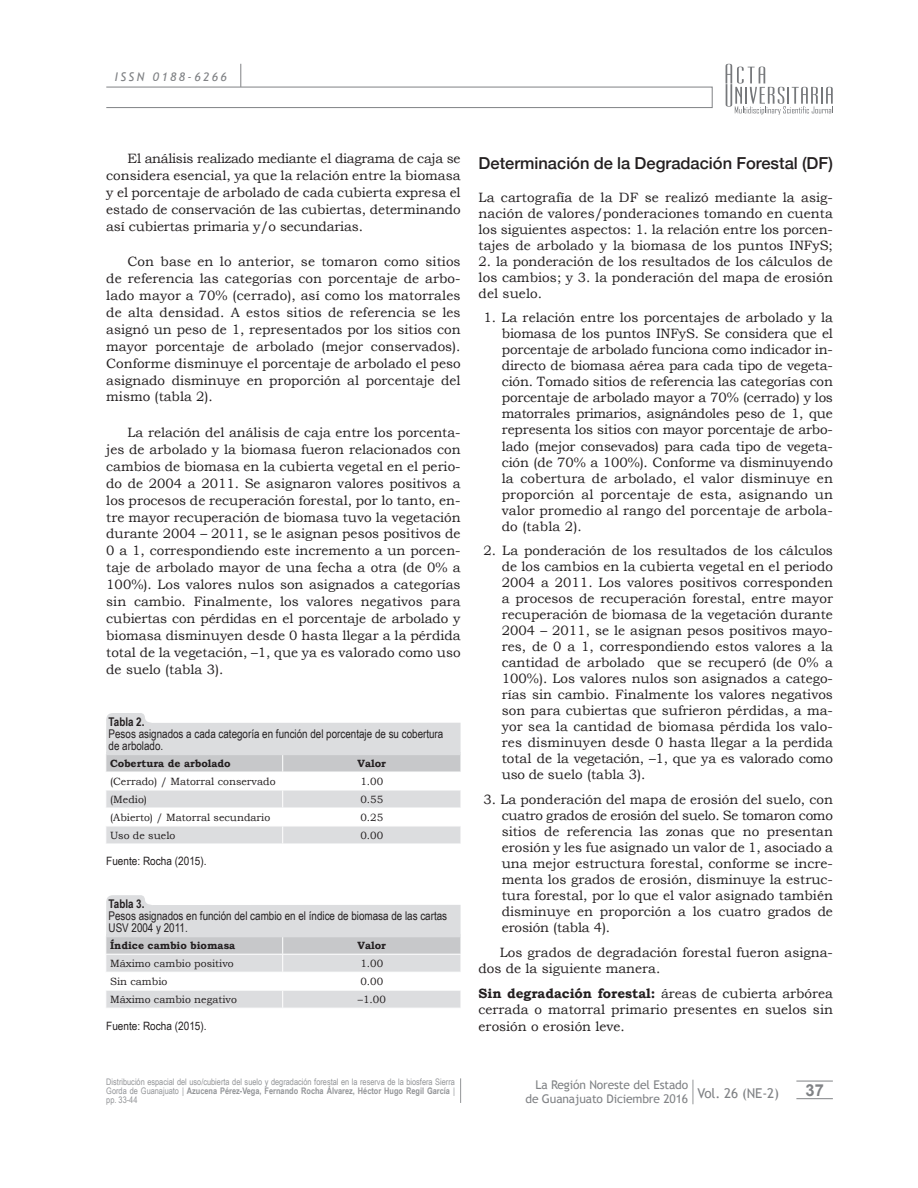
<style>
.page{position:relative;width:918px;height:1188px;background:#fff}
.page>*{position:absolute;margin:0;border:0;box-sizing:border-box;transform-origin:0 0}
.t1{font:500 16.5px "Helvetica Neue";color:#231f20}
.t2{font:700 16.5px "Arial";color:#808285}
.t3{font:13.5px/16px "Bookman Old Style";color:#231f20;text-align:justify}
.t4{font:13.5px "Trebuchet MS";letter-spacing:-.01em;color:#808285}
.t5{font:12px/12px "Arial Narrow";color:#231f20}
.t6{font:12px/13.5px "Trebuchet MS";letter-spacing:-.01em;color:#808285;text-align:right}
.t7{font:700 12px "Arial Narrow";color:#231f20}
.t8{font:italic 12px "Trebuchet MS";letter-spacing:.2em;color:#808285}
.t9{font:11.55px "Arial Narrow";color:#231f20;scale:1.06 1}
.t10{font:10.5px "Bookman Old Style";color:#231f20}
.t11{font:700 10.5px "Bookman Old Style";color:#231f20}
.t12{font:9px/9px "Arial Narrow";color:#939598;text-align:justify}
.s1{font-weight:700}
</style>
<div class="page">
<hr style="left:796px;top:1081px;width:37px;height:1px;background:#808285">
<hr style="left:796px;top:1098px;width:37px;height:1px;background:#808285">
<div style="left:106px;top:87px;width:606px;height:21px;border:1px solid #808285"></div>
<svg style="left:241px;top:64px;width:1px;height:23px"></svg>
<svg style="left:726px;top:64px;width:107px;height:51px"></svg>
<svg style="left:460px;top:1078px;width:1px;height:25px"></svg>
<svg style="left:693px;top:1080px;width:1px;height:24px"></svg>
<svg style="left:106px;top:713px;width:355px;height:131px"></svg>
<hr style="left:106px;top:752px;width:355px;height:3px;background:#dcdddf">
<svg style="left:106px;top:895px;width:355px;height:113px"></svg>
<hr style="left:106px;top:934px;width:355px;height:3px;background:#dcdddf">
<p class="t8" style="left:115px;top:70px;width:114px">ISSN 0188-6266</p>
<p class="t3" style="left:106px;top:150px;width:356px;line-height:17px;text-indent:21px">El análisis realizado mediante el diagrama de caja se considera esencial, ya que la relación entre la biomasa y el porcentaje de arbolado de cada cubierta expresa el estado de conservación de las cubiertas, determinando así cubiertas primaria y/o secundarias.</p>
<p class="t3" style="left:106px;top:253px;width:356px;line-height:17px;text-indent:21px">Con base en lo anterior, se tomaron como sitios de referencia las categorías con porcentaje de arbo&shy;lado mayor a 70% (cerrado), así como los matorrales de alta densidad. A estos sitios de referencia se les asignó un peso de 1, representados por los sitios con mayor porcentaje de arbolado (mejor conservados).<br>Conforme disminuye el porcentaje de arbolado el peso asignado disminuye en proporción al porcentaje del mismo (tabla 2).</p>
<p class="t3" style="left:106px;top:424px;width:356px;line-height:17px;text-indent:21px">La relación del análisis de caja entre los porcenta&shy;jes de arbolado y la biomasa fueron relacionados con cambios de biomasa en la cubierta vegetal en el perio&shy;do de 2004 a 2011. Se asignaron valores positivos a los procesos de recuperación forestal, por lo tanto, en&shy;tre mayor recuperación de biomasa tuvo la vegetación durante 2004 – 2011, se le asignan pesos positivos de 0 a 1, correspondiendo este incremento a un porcen&shy;taje de arbolado mayor de una fecha a otra (de 0% a 100%). Los valores nulos son asignados a categorías sin cambio. Finalmente, los valores negativos para cubiertas con pérdidas en el porcentaje de arbolado y biomasa disminuyen desde 0 hasta llegar a la pérdida total de la vegetación, –1, que ya es valorado como uso de suelo (tabla 3).</p>
<p class="t7" style="left:109px;top:712px;width:37px">Tabla 2.</p>
<p class="t5" style="left:109px;top:727px;width:336px">Pesos asignados a cada categoría en función del porcentaje de su cobertura de arbolado.</p>
<p class="t11" style="left:110px;top:757px;width:122px">Cobertura de arbolado</p>
<p class="t11" style="left:358px;top:757px;width:30px">Valor</p>
<p class="t10" style="left:110px;top:775px;width:167px">(Cerrado) / Matorral conservado</p>
<p class="t10" style="left:360px;top:775px;width:24px">1.00</p>
<p class="t10" style="left:110px;top:793px;width:38px">(Medio)</p>
<p class="t10" style="left:360px;top:793px;width:24px">0.55</p>
<p class="t10" style="left:110px;top:811px;width:162px">(Abierto) / Matorral secundario</p>
<p class="t10" style="left:360px;top:811px;width:24px">0.25</p>
<p class="t10" style="left:110px;top:829px;width:67px">Uso de suelo</p>
<p class="t10" style="left:360px;top:829px;width:24px">0.00</p>
<p class="t9" style="left:106px;top:852px;width:96px">Fuente: Rocha (2015).</p>
<p class="t7" style="left:109px;top:895px;width:37px">Tabla 3.</p>
<p class="t5" style="left:109px;top:909px;width:340px">Pesos asignados en función del cambio en el índice de biomasa de las cartas<br>USV 2004 y 2011.</p>
<p class="t11" style="left:110px;top:939px;width:127px">Índice cambio biomasa</p>
<p class="t11" style="left:358px;top:939px;width:30px">Valor</p>
<p class="t10" style="left:110px;top:957px;width:125px">Máximo cambio positivo</p>
<p class="t10" style="left:360px;top:957px;width:24px">1.00</p>
<p class="t10" style="left:110px;top:975px;width:59px">Sin cambio</p>
<p class="t10" style="left:360px;top:975px;width:24px">0.00</p>
<p class="t10" style="left:110px;top:993px;width:128px">Máximo cambio negativo</p>
<p class="t10" style="left:358px;top:993px;width:30px">–1.00</p>
<p class="t9" style="left:106px;top:1018px;width:96px">Fuente: Rocha (2015).</p>
<p class="t1" style="left:479px;top:150px;width:356px">Determinación de la Degradación Forestal (DF)</p>
<p class="t3" style="left:479px;top:189px;width:356px">La cartografía de la DF se realizó mediante la asig&shy;nación de valores/ponderaciones tomando en cuenta los siguientes aspectos: 1. la relación entre los porcen&shy;tajes de arbolado y la biomasa de los puntos INFyS;</p>
<p class="t3" style="left:479px;top:253px;width:356px">2. la ponderación de los resultados de los cálculos de los cambios; y 3. la ponderación del mapa de erosión del suelo.</p>
<p class="t3" style="left:502px;top:310px;width:333px;text-indent:-18px">1. La relación entre los porcentajes de arbolado y la biomasa de los puntos INFyS. Se considera que el porcentaje de arbolado funciona como indicador in&shy;directo de biomasa aérea para cada tipo de vegeta&shy;ción. Tomado sitios de referencia las categorías con porcentaje de arbolado mayor a 70% (cerrado) y los matorrales primarios, asignándoles peso de 1, que representa los sitios con mayor porcentaje de arbo&shy;lado (mejor consevados) para cada tipo de vegeta&shy;ción (de 70% a 100%). Conforme va disminuyendo la cobertura de arbolado, el valor disminuye en proporción al porcentaje de esta, asignando un valor promedio al rango del porcentaje de arbola&shy;do (tabla 2).</p>
<p class="t3" style="left:502px;top:543px;width:333px;text-indent:-18px">2. La ponderación de los resultados de los cálculos de los cambios en la cubierta vegetal en el periodo 2004 a 2011. Los valores positivos corresponden a procesos de recuperación forestal, entre mayor recuperación de biomasa de la vegetación durante 2004 – 2011, se le asignan pesos positivos mayo&shy;res, de 0 a 1, correspondiendo estos valores a la cantidad de arbolado que se recuperó (de 0% a 100%). Los valores nulos son asignados a catego&shy;rías sin cambio. Finalmente los valores negativos son para cubiertas que sufrieron pérdidas, a ma&shy;yor sea la cantidad de biomasa pérdida los valo&shy;res disminuyen desde 0 hasta llegar a la perdida total de la vegetación, –1, que ya es valorado como uso de suelo (tabla 3).</p>
<p class="t3" style="left:502px;top:792px;width:333px;text-indent:-18px">3. La ponderación del mapa de erosión del suelo, con cuatro grados de erosión del suelo. Se tomaron como sitios de referencia las zonas que no presentan erosión y les fue asignado un valor de 1, asociado a una mejor estructura forestal, conforme se incre&shy;menta los grados de erosión, disminuye la estruc&shy;tura forestal, por lo que el valor asignado también disminuye en proporción a los cuatro grados de erosión (tabla 4).</p>
<p class="t3" style="left:479px;top:944px;width:356px;text-indent:21px">Los grados de degradación forestal fueron asigna&shy;dos de la siguiente manera.</p>
<p class="t3" style="left:479px;top:985px;width:356px;line-height:16.5px"><span class="s1">Sin degradación forestal:</span> áreas de cubierta arbórea cerrada o matorral primario presentes en suelos sin erosión o erosión leve.</p>
<p class="t12" style="left:106px;top:1077px;width:350px">Distribución espacial del uso/cubierta del suelo y degradación forestal en la reserva de la biosfera Sierra Gorda de Guanajuato | <span class="s1">Azucena Pérez-Vega, Fernando Rocha Álvarez, Héctor Hugo Regil García</span> | pp. 33-44</p>
<p class="t4" style="left:698px;top:1085px;width:83px">Vol. 26 (NE-2)</p>
<p class="t6" style="left:525px;top:1079px;width:164px">La Región Noreste del Estado de Guanajuato Diciembre 2016</p>
<p class="t2" style="left:806px;top:1079px;width:20px">37</p>
</div>
